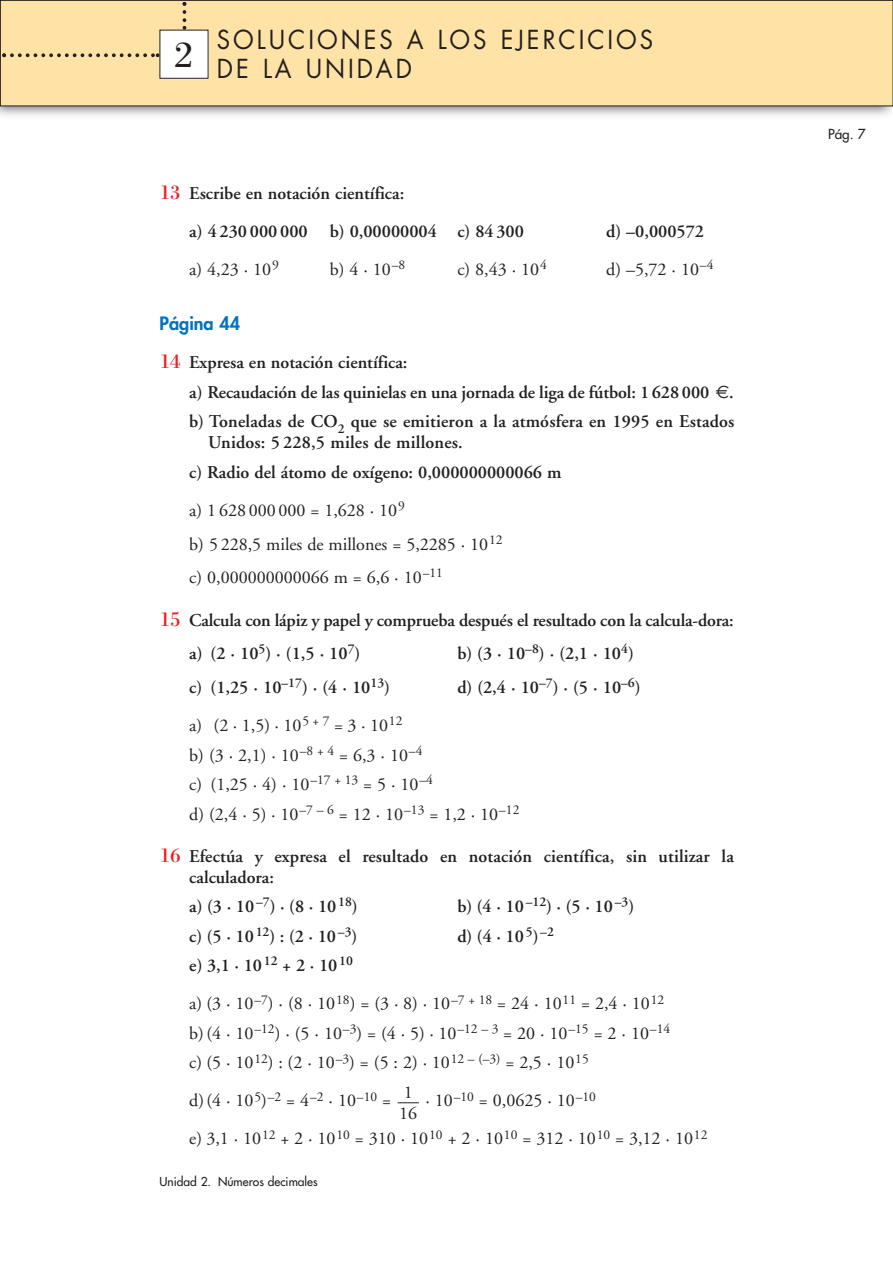
<style>
.page{position:relative;width:893px;height:1263px;background:#fff}
.page>*{position:absolute;margin:0;border:0;box-sizing:border-box;transform-origin:0 0}
.t1{font:37.5px "Bodoni";color:#231f20}
.t2{font:25.5px/28.5px "Futura";letter-spacing:.125em;color:#231f20;scale:.94 1}
.t3{font:600 18px/29.5px "Adobe Garamond";color:#231f20}
.t4{font:18px/29.5px "Adobe Garamond";color:#231f20}
.t5{font:800 18px "Futura";color:#0072bc}
.t6{font:13.5px "Futura";color:#231f20}
.t7{font:12px "Futura";color:#231f20}
.s1{font-family:"Bodoni";font-weight:400;font-size:21px;color:#ee1d23}
.s2{font-family:"Euro Sans";font-weight:400}
.s3{font-weight:600}
</style>
<div class="page">
<svg style="left:397px;top:1102px;width:22px;height:1px"></svg>
<img style="left:0;top:106px;width:892px;height:10px">
<div style="left:0;top:0;width:892px;height:106px;background:#ffe2a5"></div>
<div style="left:0;top:0;width:892px;height:106px;border:1px solid #231f20"></div>
<svg style="left:2px;top:53px;width:157px;height:4px"></svg>
<svg style="left:182px;top:2px;width:4px;height:28px"></svg>
<div style="left:160px;top:30px;width:48px;height:48px;background:#fff"></div>
<h1 class="t1" style="left:175px;top:41px;width:20px">2</h1>
<h1 class="t1" style="left:175px;top:41px;width:20px">1</h1>
<h2 class="t2" style="left:217px;top:28px;width:465px">SOLUCIONES A LOS EJERCICIOS<br>DE LA UNIDAD</h2>
<p class="t3" style="left:189px;top:176px;width:336px;line-height:38px;text-indent:-30px"><span class="s1">13</span> Escribe en notación científica:<br>a) 4 230 000 000 b) 0,00000004 c) 84 300</p>
<p class="t3" style="left:606px;top:218px;width:99px">d) –0,000572</p>
<p class="t4" style="left:189px;top:256px;width:91px">a) 4,23 · 10<sup>9</sup></p>
<p class="t4" style="left:330px;top:256px;width:77px">b) 4 · 10<sup>–8</sup></p>
<p class="t4" style="left:457px;top:256px;width:91px">c) 8,43 · 10<sup>4</sup></p>
<p class="t4" style="left:606px;top:256px;width:109px">d) –5,72 · 10<sup>–4</sup></p>
<p class="t5" style="left:159px;top:315px;width:82px">Página 44</p>
<p class="t3" style="left:189px;top:350px;width:546px;text-indent:-30px"><span class="s1">14</span> Expresa en notación científica:<br>a) Recaudación de las quinielas en una jornada de liga de fútbol: 1 628 000 <span class="s2">€</span>. b) Toneladas de CO<sub>2</sub> que se emitieron a la atmósfera en 1995 en Estados</p>
<p class="t3" style="left:189px;top:430px;width:374px;text-indent:19px">Unidos: 5 228,5 miles de millones.<br>c) Radio del átomo de oxígeno: 0,000000000066 m</p>
<p class="t4" style="left:189px;top:495px;width:315px;line-height:33.8px">a) 1 628 000 000 = 1,628 · 10<sup>9<br></sup>b) 5 228,5 miles de millones = 5,2285 · 10<sup>12 </sup>c) 0,000000000066 m = 6,6 · 10<sup>–11</sup></p>
<p class="t3" style="left:189px;top:605px;width:546px;line-height:33.8px;text-indent:-30px"><span class="s1">15</span> Calcula con lápiz y papel y comprueba después el resultado con la calcula-dora: a) (2 · 10<sup>5</sup>) · (1,5 · 10<sup>7</sup>)</p>
<p class="t3" style="left:457px;top:641px;width:178px">b) (3 · 10<sup>–8</sup>) · (2,1 · 10<sup>4</sup>)</p>
<p class="t3" style="left:189px;top:674px;width:202px">c) (1,25 · 10<sup>–17</sup>) · (4 · 10<sup>13</sup>)</p>
<p class="t3" style="left:457px;top:674px;width:185px">d) (2,4 · 10<sup>–7</sup>) · (5 · 10<sup>–6</sup>)</p>
<p class="t4" style="left:189px;top:712px;width:331px">a) (2 · 1,5) · 10<sup>5</sup> <sup>+</sup> <sup>7</sup> = 3 · 10<sup>12<br></sup>b) (3 · 2,1) · 10<sup>–8</sup> <sup>+</sup> <sup>4</sup> = 6,3 · 10<sup>–4<br></sup>c) (1,25 · 4) · 10<sup>–17</sup> <sup>+</sup> <sup>13</sup> = 5 · 10<sup>–4<br></sup>d) (2,4 · 5) · 10<sup>–7</sup> <sup>–</sup> <sup>6</sup> = 12 · 10<sup>–13</sup> = 1,2 · 10<sup>–12</sup></p>
<p class="t3" style="left:189px;top:847px;width:546px;line-height:21px;text-indent:-30px"><span class="s1">16</span> Efectúa y expresa el resultado en notación científica, sin utilizar la calculadora:</p>
<p class="t3" style="left:189px;top:894px;width:170px">a) (3 · 10<sup>–7</sup>) · (8 · 10<sup>18</sup>)</p>
<p class="t3" style="left:457px;top:894px;width:178px">b) (4 · 10<sup>–12</sup>) · (5 · 10<sup>–3</sup>)</p>
<p class="t3" style="left:189px;top:923px;width:169px">c) (5 · 10<sup>12</sup>) : (2 · 10<sup>–3</sup>)</p>
<p class="t3" style="left:457px;top:923px;width:98px">d) (4 · 10<sup>5</sup>) <sup>–2</sup></p>
<p class="t4" style="left:189px;top:948px;width:476px;line-height:38px"><span class="s3">e) 3,1 · 10</span><sup>12</sup> <span class="s3">+ 2 · 10</span><sup>10<br></sup>a) (3 · 10<sup>–7</sup>) · (8 · 10<sup>18</sup>) = (3 · 8) · 10<sup>–7</sup> <sup>+</sup> <sup>18</sup> = 24 · 10<sup>11</sup> = 2,4 · 10<sup>12</sup></p>
<p class="t4" style="left:189px;top:1020px;width:482px">b) (4 · 10<sup>–12</sup>) · (5 · 10<sup>–3</sup>) = (4 · 5) · 10<sup>–12</sup> <sup>–</sup> <sup>3</sup> = 20 · 10<sup>–15</sup> = 2 · 10<sup>–14 </sup>c) (5 · 10<sup>12</sup>) : (2 · 10<sup>–3</sup>) = (5 : 2) · 10<sup>12</sup> <sup>–</sup> <sup>(–3)</sup> = 2,5 · 10<sup>15</sup></p>
<p class="t4" style="left:189px;top:1088px;width:203px">d)(4 · 10<sup>5</sup>)<sup>–2</sup> = 4<sup>–2</sup> · 10<sup>–10</sup> =</p>
<p class="t4" style="left:399px;top:1084px;width:19px;line-height:21px">1<br>16</p>
<p class="t4" style="left:189px;top:1083px;width:519px;line-height:38px;text-indent:236px">· 10<sup>–10</sup> = 0,0625 · 10<sup>–10<br></sup>e) 3,1 · 10<sup>12</sup> + 2 · 10<sup>10</sup> = 310 · 10<sup>10</sup> + 2 · 10<sup>10</sup> = 312 · 10<sup>10</sup> = 3,12 · 10<sup>12</sup></p>
<p class="t7" style="left:159px;top:1176px;width:160px">Unidad 2. Números decimales</p>
<p class="t6" style="left:828px;top:128px;width:39px">Pág. 7</p>
</div>
